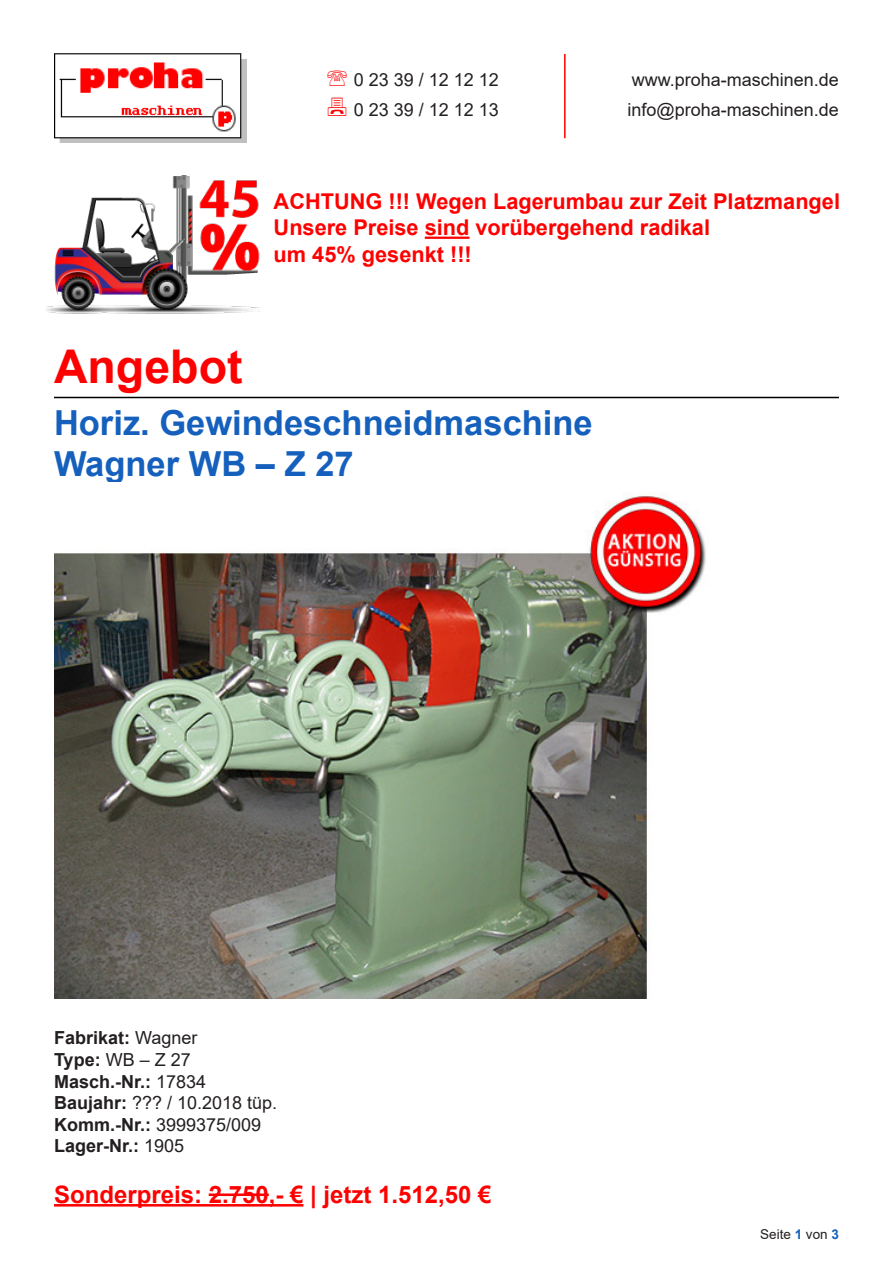
<style>
.page{position:relative;width:893px;height:1263px;background:#fff}
.page>*{position:absolute;margin:0;border:0;box-sizing:border-box;transform-origin:0 0}
.t1{font:700 46.5px "Arial";color:#f00}
.t2{font:700 34.5px "Arial";color:#1560bd}
.para{font:700 24px "Arial";color:#f00}
.para-2{font:700 21.75px/26.1px "Arial";color:#f00}
.para-3{font:18px "Arial";color:#231f20}
.para-4{font:700 18px "Arial";color:#231f20}
.t3{font:13.5px "Arial";color:#231f20}
.s1{font-weight:400}
.s2{font-weight:700}
.s3{font-weight:700;color:#1560bd}
</style>
<div class="page">
<hr style="left:54px;top:397px;width:785px;height:1px;background:#000">
<hr style="left:54px;top:1204px;width:249px;height:2px;background:#f00">
<hr style="left:209px;top:1193px;width:60px;height:3px;background:#f00">
<img style="left:54px;top:494px;width:652px;height:504px">
<img style="left:47px;top:175px;width:212px;height:139px">
<hr style="left:425px;top:237px;width:44px;height:2px;background:#f00">
<img style="left:54px;top:53px;width:193px;height:89px">
<hr style="left:564px;top:54px;width:2px;height:84px;background:#f00">
<p class="para-3" style="left:354px;top:67px;width:147px">0 23 39 / 12 12 12</p>
<p class="para-3" style="left:632px;top:67px;width:209px">www.proha-maschinen.de</p>
<p class="para-3" style="left:354px;top:97px;width:147px">0 23 39 / 12 12 13</p>
<p class="para-3" style="left:628px;top:97px;width:213px">info@proha-maschinen.de</p>
<p class="para-2" style="left:274px;top:189px;width:568px">ACHTUNG !!! Wegen Lagerumbau zur Zeit Platzmangel<br>Unsere Preise sind vorübergehend radikal<br>um 45% gesenkt !!!</p>
<p class="t1" style="left:54px;top:334px;width:190px">Angebot</p>
<p class="t2" style="left:54px;top:398px;width:540px">Horiz. Gewindeschneidmaschine</p>
<p class="t2" style="left:54px;top:440px;width:301px">Wagner WB – Z 27</p>
<p class="para-4" style="left:54px;top:1025px;width:145px">Fabrikat: <span class="s1">Wagner</span></p>
<p class="para-3" style="left:54px;top:1047px;width:138px"><span class="s2">Type:</span> WB – Z 27</p>
<p class="para-4" style="left:54px;top:1068px;width:154px">Masch.-Nr.: <span class="s1">17834</span></p>
<p class="para-3" style="left:54px;top:1090px;width:225px"><span class="s2">Baujahr:</span> ??? / 10.2018 tüp.</p>
<p class="para-3" style="left:54px;top:1112px;width:209px"><span class="s2">Komm.-Nr.:</span> 3999375/009</p>
<p class="para-4" style="left:54px;top:1133px;width:132px">Lager-Nr.: <span class="s1">1905</span></p>
<p class="para" style="left:54px;top:1177px;width:439px">Sonderpreis: 2.750,- € | jetzt 1.512,50 €</p>
<p class="t3" style="left:760px;top:1225px;width:80px">Seite <span class="s3">1</span> von <span class="s3">3</span></p>
</div>
